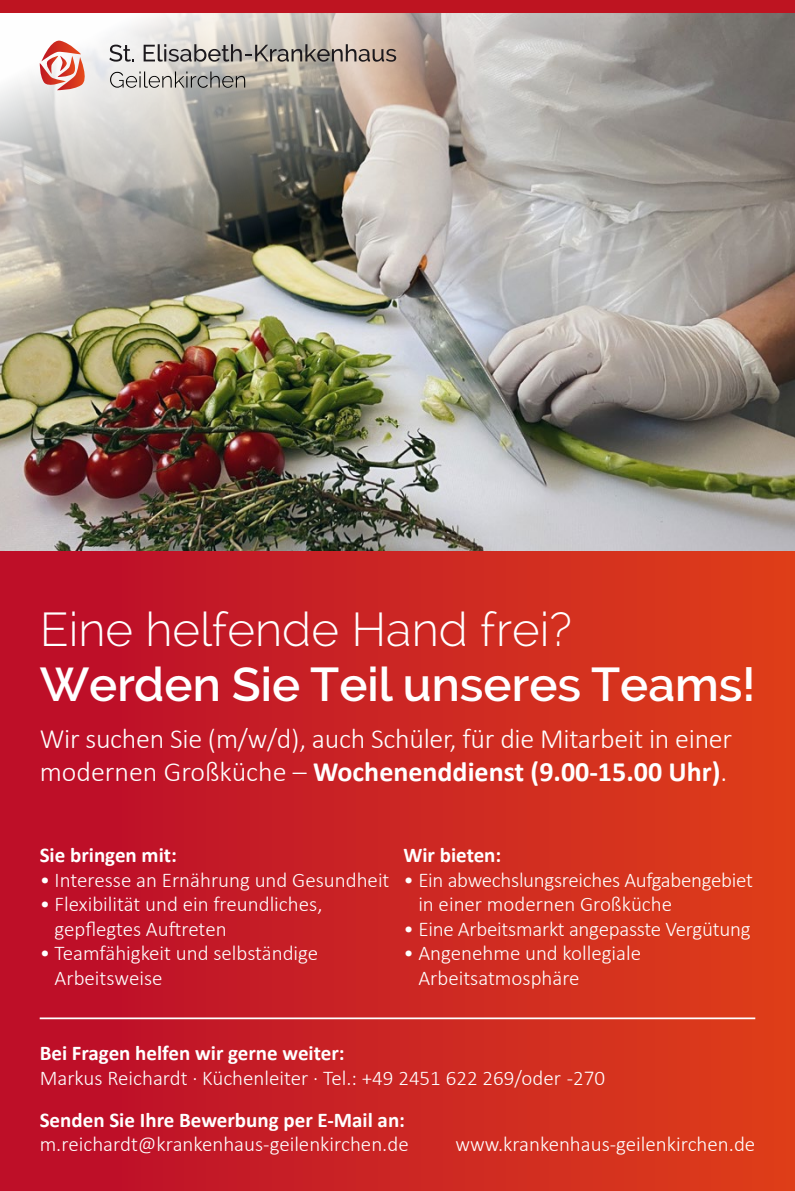
<style>
.page{position:relative;width:795px;height:1191px;background:#fff}
.page>*{position:absolute;margin:0;border:0;box-sizing:border-box;transform-origin:0 0}
.t1{font:600 47.25px "Raleway";color:#fff}
.t2{font:300 47.25px "Raleway";color:#fff}
.t3{font:300 28px/33.2px "Calibri";letter-spacing:-.01em;color:#fff}
.t4{font:300 21px/24.5px "Calibri";color:#fff}
.t5{font:700 21px "Calibri";color:#fff}
.s1{font-weight:700}
</style>
<div class="page">
<img style="left:0;top:12px;width:795px;height:539px">
<div style="left:0;top:551px;width:795px;height:640px;background:linear-gradient(to right,#ba0b2b,#de3f1a)"></div>
<div style="left:0;top:0;width:795px;height:12px;background:#be1421"></div>
<svg style="left:110px;top:71px;width:135px;height:17px;background:#acaba7"></svg>
<svg style="left:109px;top:45px;width:25px;height:17px"></svg>
<svg style="left:144px;top:44px;width:252px;height:18px;background:#a09992"></svg>
<svg style="left:40px;top:41px;width:50px;height:49px"></svg>
<hr style="left:40px;top:1017px;width:715px;height:2px;background:#fff">
<h1 class="t2" style="left:40px;top:602px;width:534px">Eine helfende Hand frei?</h1>
<h1 class="t1" style="left:40px;top:657px;width:717px">Werden Sie Teil unseres Teams!</h1>
<h2 class="t3" style="left:40px;top:722px;width:694px">Wir suchen Sie (m/w/d), auch Schüler, für die Mitarbeit in einer modernen Großküche – <span class="s1">Wochenenddienst (9.00-15.00 Uhr)</span>.</h2>
<p class="t5" style="left:40px;top:840px;width:139px">Sie bringen mit:</p>
<p class="t4" style="left:40px;top:867px;width:351px">• Interesse an Ernährung und Gesundheit</p>
<p class="t4" style="left:55px;top:892px;width:269px;text-indent:-15px">• Flexibilität und ein freundliches, gepflegtes Auftreten</p>
<p class="t4" style="left:55px;top:941px;width:265px;text-indent:-15px">• Teamfähigkeit und selbständige<br>Arbeitsweise</p>
<p class="t5" style="left:403px;top:840px;width:99px">Wir bieten:</p>
<p class="t4" style="left:418px;top:867px;width:336px;text-indent:-15px">• Ein abwechslungsreiches Aufgabengebiet in einer modernen Großküche</p>
<p class="t4" style="left:403px;top:916px;width:349px">• Eine Arbeitsmarkt angepasste Vergütung</p>
<p class="t4" style="left:418px;top:941px;width:224px;text-indent:-15px">• Angenehme und kollegiale<br>Arbeitsatmosphäre</p>
<p class="t5" style="left:40px;top:1038px;width:306px">Bei Fragen helfen wir gerne weiter:</p>
<p class="t4" style="left:40px;top:1065px;width:567px">Markus Reichardt · Küchenleiter · Tel.: +49 2451 622 269/oder -270</p>
<p class="t5" style="left:40px;top:1105px;width:367px">Senden Sie Ihre Bewerbung per E-Mail an:</p>
<p class="t4" style="left:40px;top:1131px;width:370px">m.reichardt@krankenhaus-geilenkirchen.de</p>
<p class="t4" style="left:455px;top:1131px;width:301px">www.krankenhaus-geilenkirchen.de</p>
</div>
